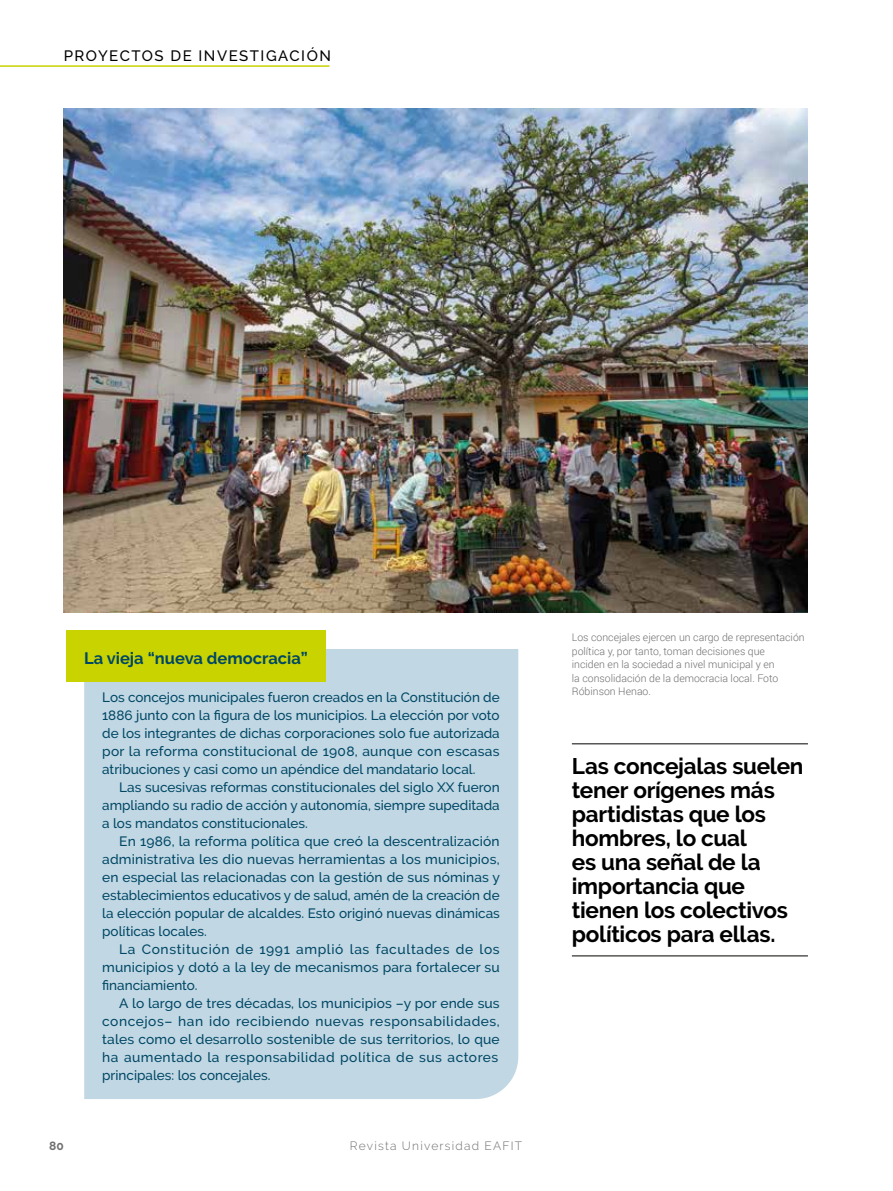
<style>
.page{position:relative;width:893px;height:1191px;background:#fff}
.page>*{position:absolute;margin:0;border:0;box-sizing:border-box;transform-origin:0 0}
.t1{font:700 22.5px/24px "Raleway";letter-spacing:-.015em;color:#000}
.t2{font:700 16.5px "Raleway";color:#004765}
.t3{font:500 15px "Raleway";letter-spacing:.1em;color:#000}
.t4{font:500 13.5px/18px "Raleway";color:#004765;text-align:justify}
.t5{font:300 12px "Raleway";letter-spacing:.1em;color:#706f6f}
.t6{font:700 12px "Raleway";color:#706f6f}
.t7{font:300 10.5px/13.5px "Roboto";color:#706f6f}
</style>
<div class="page">
<hr style="left:0;top:65px;width:329px;height:2px;background:#c8d300">
<img style="left:64px;top:108px;width:744px;height:504px">
<div style="left:84px;top:649px;width:434px;height:450px;background:#c1d7e3"></div>
<hr style="left:572px;top:743px;width:236px;height:1px;background:#575756">
<hr style="left:572px;top:955px;width:236px;height:1px;background:#575756">
<div style="left:66px;top:630px;width:259px;height:52px;background:#c8d300"></div>
<p class="t3" style="left:64px;top:47px;width:269px">PROYECTOS DE INVESTIGACIÓN</p>
<p class="t2" style="left:84px;top:648px;width:225px">La vieja “nueva democracia”</p>
<p class="t4" style="left:102px;top:688px;width:399px">Los concejos municipales fueron creados en la Constitución de 1886 junto con la figura de los municipios. La elección por voto de los integrantes de dichas corporaciones solo fue autorizada por la reforma constitucional de 1908, aunque con escasas atribuciones y casi como un apéndice del mandatario local.</p>
<p class="t4" style="left:102px;top:778px;width:399px;text-indent:17px">Las sucesivas reformas constitucionales del siglo XX fueron ampliando su radio de acción y autonomía, siempre supeditada a los mandatos constitucionales.</p>
<p class="t4" style="left:102px;top:832px;width:399px;text-indent:17px">En 1986, la reforma política que creó la descentralización administrativa les dio nuevas herramientas a los municipios, en especial las relacionadas con la gestión de sus nóminas y establecimientos educativos y de salud, amén de la creación de la elección popular de alcaldes. Esto originó nuevas dinámicas políticas locales.</p>
<p class="t4" style="left:102px;top:940px;width:399px;text-indent:17px">La Constitución de 1991 amplió las facultades de los municipios y dotó a la ley de mecanismos para fortalecer su financiamiento.</p>
<p class="t4" style="left:102px;top:994px;width:399px;text-indent:17px">A lo largo de tres décadas, los municipios –y por ende sus concejos– han ido recibiendo nuevas responsabilidades, tales como el desarrollo sostenible de sus territorios, lo que ha aumentado la responsabilidad política de sus actores principales: los concejales.</p>
<p class="t6" style="left:49px;top:1139px;width:16px">80</p>
<p class="t5" style="left:350px;top:1139px;width:174px">Revista Universidad EAFIT</p>
<p class="t7" style="left:572px;top:630px;width:234px">Los concejales ejercen un cargo de representación política y, por tanto, toman decisiones que<br>inciden en la sociedad a nivel municipal y en<br>la consolidación de la democracia local. Foto Róbinson Henao.</p>
<h1 class="t1" style="left:572px;top:754px;width:233px">Las concejalas suelen tener orígenes más partidistas que los hombres, lo cual<br>es una señal de la importancia que tienen los colectivos políticos para ellas.</h1>
</div>
